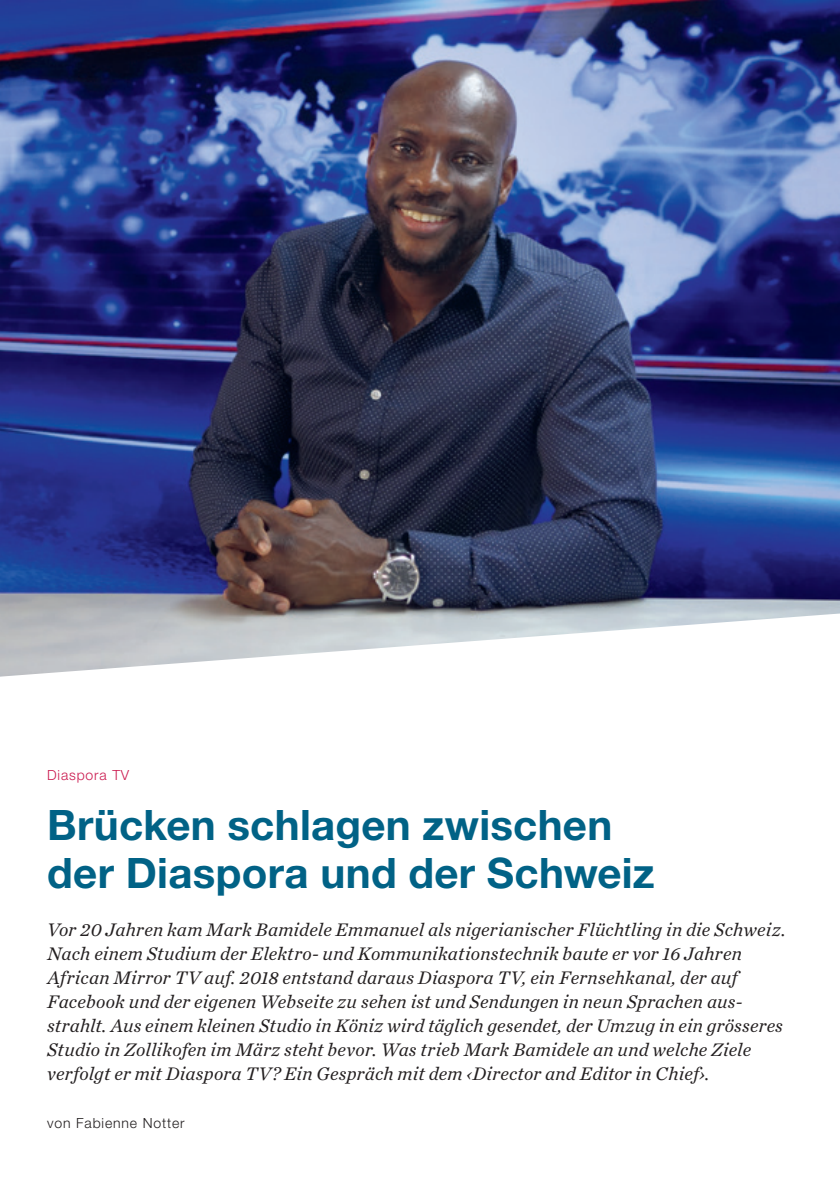
<style>
.page{position:relative;width:840px;height:1191px;background:#fff}
.page>*{position:absolute;margin:0;border:0;box-sizing:border-box;transform-origin:0 0}
.t1{font:700 42px/48px "Helvetica Neue LT Std";letter-spacing:.005em;color:#016286}
.t2{font:italic 19px/24px "Chronicle Text G1";letter-spacing:.01em;color:#231f20}
.t3{font:300 14px "Helvetica Neue LT Std";letter-spacing:.06em;color:#231f20}
.t4{font:300 14px "Helvetica Neue LT Std";letter-spacing:.06em;color:#cb1b50}
</style>
<div class="page">
<img style="left:0;top:0;width:839px;height:676px">
<p class="t4" style="left:47px;top:766px;width:84px">Diaspora TV</p>
<h1 class="t1" style="left:47px;top:800px;width:609px">Brücken schlagen zwischen der Diaspora und der Schweiz</h1>
<p class="t2" style="left:47px;top:917px;width:740px">Vor 20 Jahren kam Mark Bamidele Emmanuel als nigerianischer Flüchtling in die Schweiz.<br>Nach einem Studium der Elektro- und Kommunikationstechnik baute er vor 16 Jahren African Mirror TV auf. 2018 entstand daraus Diaspora TV, ein Fernsehkanal, der auf Facebook und der eigenen Webseite zu sehen ist und Sendungen in neun Sprachen aus&shy;strahlt. Aus einem kleinen Studio in Köniz wird täglich gesendet, der Umzug in ein grösseres Studio in Zollikofen im März steht bevor. Was trieb Mark Bamidele an und welche Ziele verfolgt er mit Diaspora TV? Ein Gespräch mit dem ‹Director and Editor in Chief›.</p>
<p class="t3" style="left:47px;top:1114px;width:139px">von Fabienne Notter</p>
</div>
